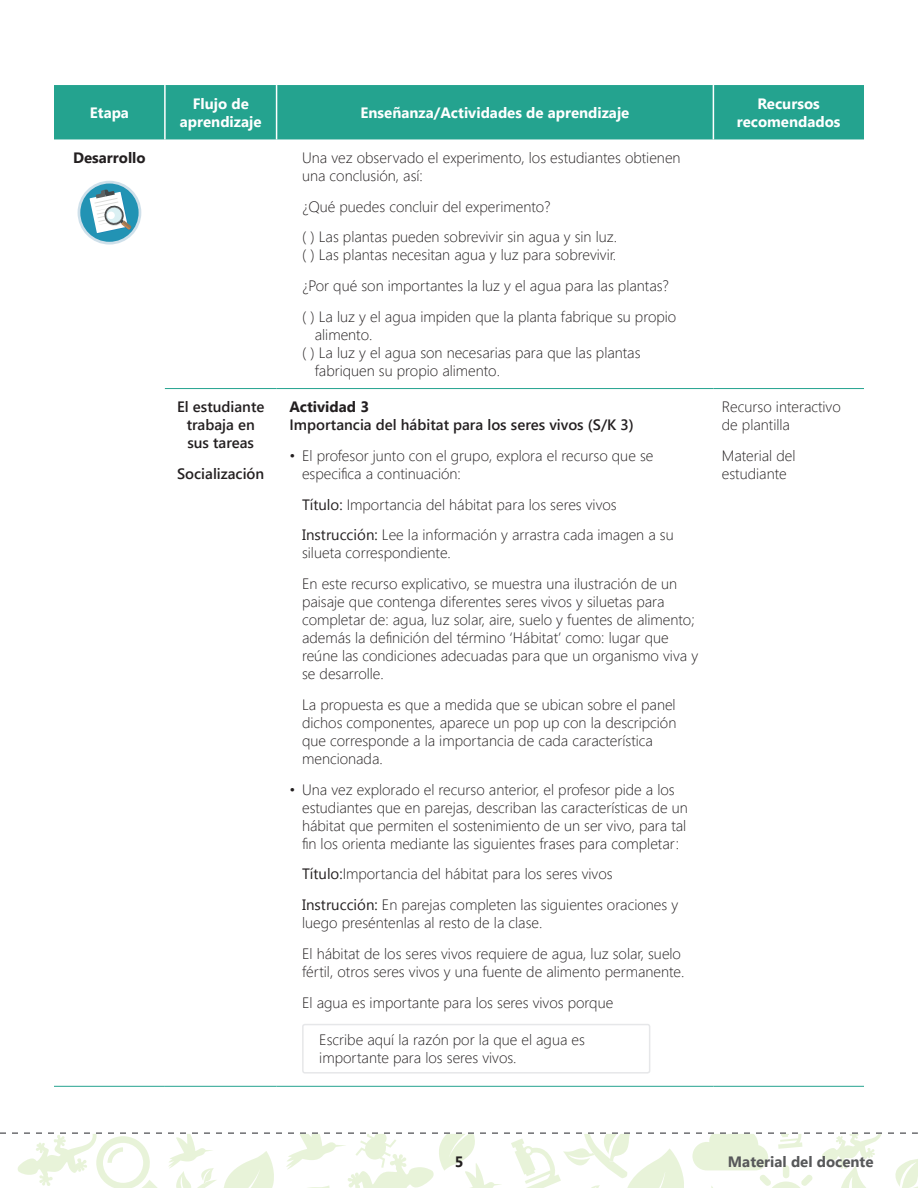
<style>
.page{position:relative;width:918px;height:1188px;background:#fff}
.page>*{position:absolute;margin:0;border:0;box-sizing:border-box;transform-origin:0 0}
.t1{font:300 15px/18px "Segoe UI";color:#231f20}
.t2{font:600 15px/18px "Segoe UI";color:#231f20;text-align:center}
.t3{font:700 15px/18px "Segoe UI";color:#fff;text-align:center}
.t4{font:700 15px "Segoe UI";color:#231f20}
.t5{font:700 15px "Segoe UI";color:#57585a}
.s1{font-weight:400}
</style>
<div class="page">
<svg style="left:0;top:1132px;width:918px;height:56px"></svg>
<div style="left:54px;top:85px;width:810px;height:54px;background:#24a38f"></div>
<hr style="left:54px;top:1086px;width:111px;height:1px;background:#24a38f">
<hr style="left:165px;top:1086px;width:112px;height:1px;background:#24a38f">
<hr style="left:277px;top:1086px;width:436px;height:1px;background:#24a38f">
<hr style="left:713px;top:1086px;width:151px;height:1px;background:#24a38f">
<hr style="left:164px;top:85px;width:2px;height:54px;background:#fff">
<hr style="left:276px;top:85px;width:1px;height:54px;background:#fff">
<hr style="left:713px;top:85px;width:1px;height:54px;background:#fff">
<hr style="left:165px;top:388px;width:112px;height:1px;background:#24a38f">
<hr style="left:277px;top:388px;width:436px;height:1px;background:#24a38f">
<hr style="left:713px;top:388px;width:151px;height:1px;background:#24a38f">
<svg style="left:78px;top:181px;width:63px;height:64px"></svg>
<div style="left:80px;top:184px;width:59px;height:58px;background:#2293b4;border-radius:50%"></div>
<svg style="left:90px;top:189px;width:42px;height:45px"></svg>
<div style="left:302px;top:1024px;width:348px;height:50px;border:2px solid #e6e7e9;border-radius:2px"></div>
<p class="t3" style="left:90px;top:103px;width:41px">Etapa</p>
<p class="t3" style="left:180px;top:94px;width:83px">Flujo de aprendizaje</p>
<p class="t3" style="left:361px;top:103px;width:270px">Enseñanza/Actividades de aprendizaje</p>
<p class="t3" style="left:737px;top:94px;width:105px">Recursos recomendados</p>
<p class="t4" style="left:73px;top:147px;width:74px">Desarrollo</p>
<p class="t1" style="left:302px;top:148px;width:380px">Una vez observado el experimento, los estudiantes obtienen una conclusión, así:</p>
<p class="t1" style="left:302px;top:190px;width:317px;line-height:30.8px">¿Qué puedes concluir del experimento?<br>( ) Las plantas pueden sobrevivir sin agua y sin luz.</p>
<p class="t1" style="left:302px;top:239px;width:376px;line-height:30.8px">( ) Las plantas necesitan agua y luz para sobrevivir.<br>¿Por qué son importantes la luz y el agua para las plantas? ( ) La luz y el agua impiden que la planta fabrique su propio</p>
<p class="t1" style="left:315px;top:325px;width:59px">alimento.</p>
<p class="t1" style="left:302px;top:343px;width:340px">( ) La luz y el agua son necesarias para que las plantas</p>
<p class="t1" style="left:315px;top:361px;width:187px">fabriquen su propio alimento.</p>
<p class="t2" style="left:177px;top:398px;width:89px">El estudiante trabaja en sus tareas</p>
<p class="t2" style="left:177px;top:464px;width:89px">Socialización</p>
<p class="t4" style="left:289px;top:396px;width:81px">Actividad 3</p>
<p class="t2" style="left:289px;top:416px;width:346px">Importancia del hábitat para los seres vivos (S/K 3)</p>
<p class="t1" style="left:302px;top:446px;width:353px;text-indent:-13px">• El profesor junto con el grupo, explora el recurso que se especifica a continuación:</p>
<p class="t1" style="left:302px;top:488px;width:373px;line-height:30.8px"><span class="s1">Título:</span> Importancia del hábitat para los seres vivos<br><span class="s1">Instrucción:</span> Lee la información y arrastra cada imagen a su</p>
<p class="t1" style="left:302px;top:537px;width:377px;line-height:30.8px">silueta correspondiente.<br>En este recurso explicativo, se muestra una ilustración de un</p>
<p class="t1" style="left:302px;top:592px;width:398px">paisaje que contenga diferentes seres vivos y siluetas para completar de: agua, luz solar, aire, suelo y fuentes de alimento; además la definición del término ‘Hábitat’ como: lugar que reúne las condiciones adecuadas para que un organismo viva y se desarrolle.</p>
<p class="t1" style="left:302px;top:695px;width:376px">La propuesta es que a medida que se ubican sobre el panel dichos componentes, aparece un pop up con la descripción que corresponde a la importancia de cada característica mencionada.</p>
<p class="t1" style="left:302px;top:780px;width:387px;text-indent:-13px">• Una vez explorado el recurso anterior, el profesor pide a los estudiantes que en parejas, describan las características de un hábitat que permiten el sostenimiento de un ser vivo, para tal fin los orienta mediante las siguientes frases para completar:</p>
<p class="t1" style="left:302px;top:858px;width:378px;line-height:30.8px"><span class="s1">Título:</span>Importancia del hábitat para los seres vivos<br><span class="s1">Instrucción:</span> En parejas completen las siguientes oraciones y</p>
<p class="t1" style="left:302px;top:907px;width:380px;line-height:30.8px">luego preséntenlas al resto de la clase.<br>El hábitat de los seres vivos requiere de agua, luz solar, suelo</p>
<p class="t1" style="left:302px;top:956px;width:384px;line-height:30.8px">fértil, otros seres vivos y una fuente de alimento permanente.<br>El agua es importante para los seres vivos porque</p>
<p class="t1" style="left:319px;top:1030px;width:267px">Escribe aquí la razón por la que el agua es importante para los seres vivos.</p>
<p class="t1" style="left:722px;top:397px;width:120px">Recurso interactivo de plantilla</p>
<p class="t1" style="left:722px;top:446px;width:75px">Material del estudiante</p>
<p class="t4" style="left:455px;top:1151px;width:10px">5</p>
<p class="t5" style="left:728px;top:1151px;width:147px">Material del docente</p>
</div>
